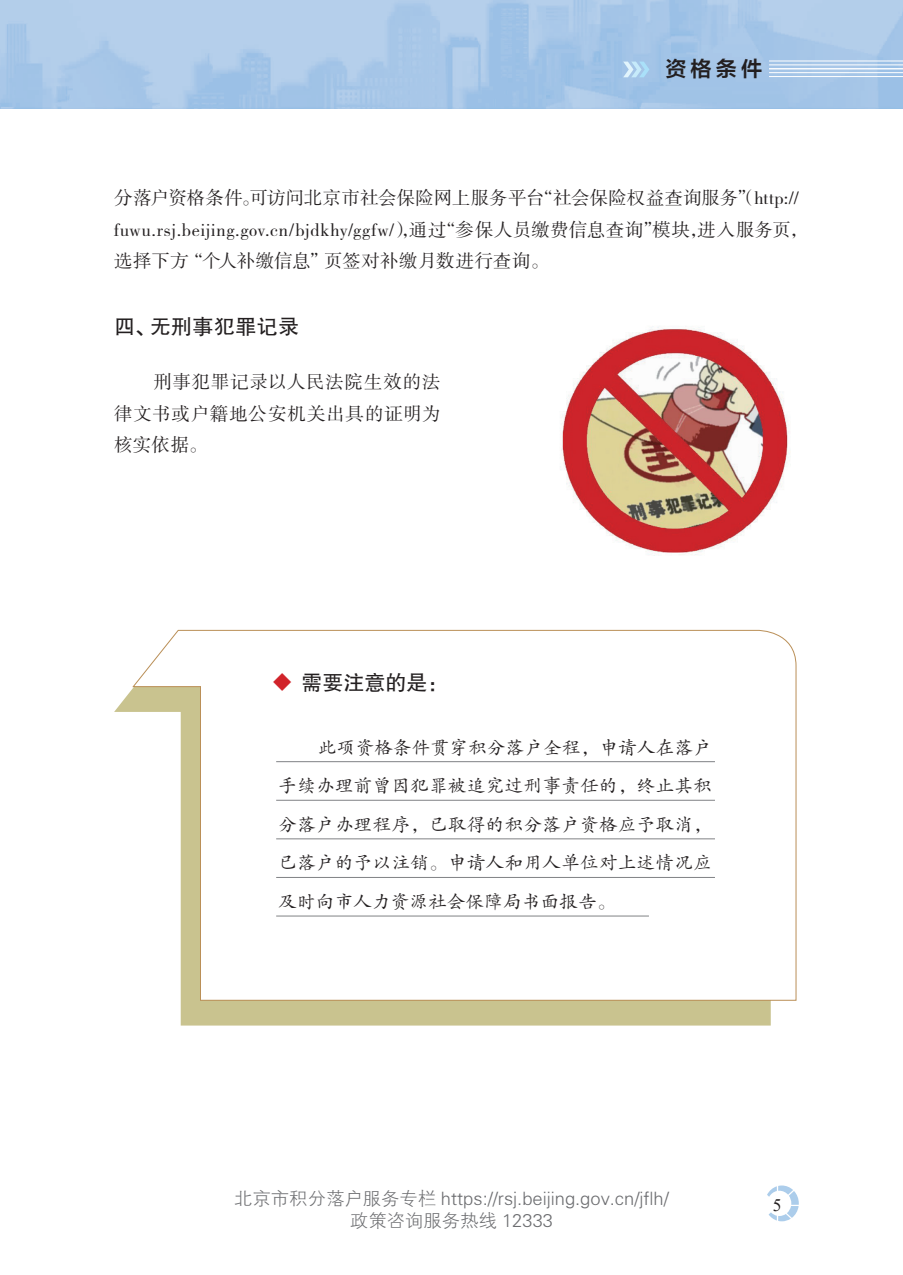
<style>
.page{position:relative;width:903px;height:1275px;background:#fff}
.page>*{position:absolute;margin:0;border:0;box-sizing:border-box;transform-origin:0 0}
.t1{font:21px "FZHTJW GB1 0";letter-spacing:.005em;color:#231f20}
.t2{font:21px "FZLTZCHK GBK1 0";color:#231f20}
.t3{font:18.38px/31.5px "FZSSJW GB1 0";letter-spacing:.03em;color:#231f20}
.t4{font:18.38px/38.5px "FZKTK GBK1 0";letter-spacing:.025em;color:#231f20;text-align:justify}
.t5{font:18.38px "FZXH1 JW GB1 0";color:#6c6d70}
.t6{font:17.5px "Times New Roman";color:#231f20}
.s1{font-family:"Adobe Song Std";font-weight:300;color:#d1232a}
</style>
<div class="page">
<img style="left:0;top:0;width:903px;height:108px">
<hr style="left:769px;top:61px;width:134px;height:1px;background:#fff">
<hr style="left:769px;top:65px;width:134px;height:1px;background:#fff">
<hr style="left:769px;top:68px;width:134px;height:1px;background:#fff">
<hr style="left:769px;top:72px;width:134px;height:1px;background:#fff">
<hr style="left:769px;top:76px;width:134px;height:1px;background:#fff">
<svg style="left:767px;top:1185px;width:32px;height:36px"></svg>
<svg style="left:623px;top:62px;width:26px;height:15px"></svg>
<img style="left:560px;top:326px;width:230px;height:230px">
<svg style="left:114px;top:689px;width:657px;height:336px;fill:#c9c38f"></svg>
<svg style="left:132px;top:629px;width:665px;height:372px"></svg>
<hr style="left:276px;top:761px;width:439px;height:1px;background:#808285">
<hr style="left:276px;top:800px;width:439px;height:1px;background:#808285">
<hr style="left:276px;top:838px;width:439px;height:1px;background:#808285">
<hr style="left:276px;top:877px;width:439px;height:1px;background:#808285">
<hr style="left:276px;top:916px;width:373px;height:1px;background:#808285">
<p class="t2" style="left:665px;top:57px;width:98px">资格条件</p>
<p class="t3" style="left:114px;top:183px;width:695px">分落户资格条件。可访问北京市社会保险网上服务平台“社会保险权益查询服务”（http:// fuwu.rsj.beijing.gov.cn/bjdkhy/ggfw/），通过“参保人员缴费信息查询”模块，进入服务页，选择下方“个人补缴信息”页签对补缴月数进行查询。</p>
<p class="t1" style="left:114px;top:315px;width:187px">四、无刑事犯罪记录</p>
<p class="t3" style="left:114px;top:367px;width:328px;text-align:justify;text-indent:40px">刑事犯罪记录以人民法院生效的法律文书或户籍地公安机关出具的证明为核实依据。</p>
<p class="t1" style="left:272px;top:671px;width:178px"><span class="s1">◆</span> 需要注意的是：</p>
<p class="t4" style="left:278px;top:729px;width:435px;text-indent:40px">此项资格条件贯穿积分落户全程，申请人在落户手续办理前曾因犯罪被追究过刑事责任的，终止其积分落户办理程序，已取得的积分落户资格应予取消，已落户的予以注销。申请人和用人单位对上述情况应及时向市人力资源社会保障局书面报告。</p>
<p class="t5" style="left:234px;top:1189px;width:436px">北京市积分落户服务专栏 https://rsj.beijing.gov.cn/jflh/</p>
<p class="t6" style="left:773px;top:1193px;width:10px">5</p>
<p class="t5" style="left:350px;top:1211px;width:205px">政策咨询服务热线 12333</p>
</div>
